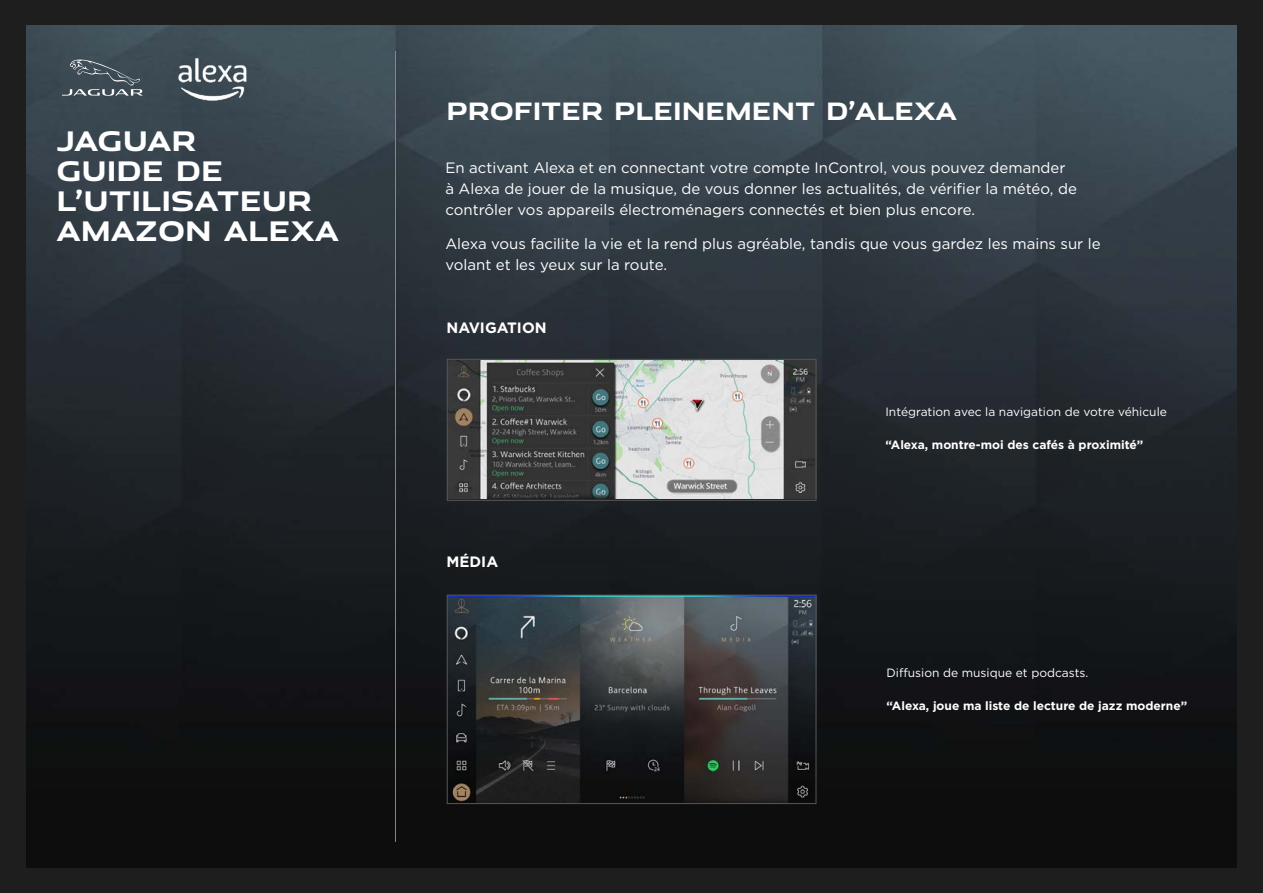
<style>
.page{position:relative;width:1263px;height:893px;background:#1e1e1e}
.page>*{position:absolute;margin:0;border:0;box-sizing:border-box;transform-origin:0 0}
.t1{font:700 27px/30px "Jaguar Modern";color:#fff}
.t2{font:700 24px "Jaguar Modern";color:#fff}
.t3{font:15px/21px "Gotham";color:#fff}
.t4{font:700 15px "Gotham";color:#fff}
.t5{font:700 12px "Gotham";color:#fff}
.t6{font:12px "Gotham";color:#fff}
</style>
<div class="page">
<img style="left:26px;top:26px;width:1210px;height:841px">
<img style="left:168px;top:52px;width:89px;height:66px">
<svg style="left:62px;top:60px;width:81px;height:36px;background:#535f67"></svg>
<hr style="left:395px;top:51px;width:1px;height:791px;background:#878787">
<img style="left:449px;top:361px;width:365px;height:137px">
<div style="left:447px;top:359px;width:369px;height:141px;border:1px solid #575756"></div>
<img style="left:449px;top:597px;width:365px;height:205px">
<div style="left:447px;top:595px;width:369px;height:209px;border:1px solid #575756"></div>
<h1 class="t1" style="left:56px;top:124px;width:284px">JAGUAR<br>GUIDE DE<br>L’UTILISATEUR<br>AMAZON ALEXA</h1>
<h2 class="t2" style="left:446px;top:91px;width:512px">PROFITER PLEINEMENT D’ALEXA</h2>
<p class="t3" style="left:445px;top:157px;width:633px">En activant Alexa et en connectant votre compte InControl, vous pouvez demander à Alexa de jouer de la musique, de vous donner les actualités, de vérifier la météo, de contrôler vos appareils électroménagers connectés et bien plus encore.</p>
<p class="t3" style="left:445px;top:233px;width:657px">Alexa vous facilite la vie et la rend plus agréable, tandis que vous gardez les mains sur le volant et les yeux sur la route.</p>
<p class="t4" style="left:446px;top:318px;width:102px">NAVIGATION</p>
<p class="t4" style="left:446px;top:552px;width:53px">MÉDIA</p>
<p class="t6" style="left:885px;top:404px;width:283px">Intégration avec la navigation de votre véhicule</p>
<p class="t5" style="left:885px;top:437px;width:259px">“Alexa, montre-moi des cafés à proximité”</p>
<p class="t6" style="left:886px;top:665px;width:203px">Diffusion de musique et podcasts.</p>
<p class="t5" style="left:886px;top:698px;width:302px">“Alexa, joue ma liste de lecture de jazz moderne”</p>
</div>
